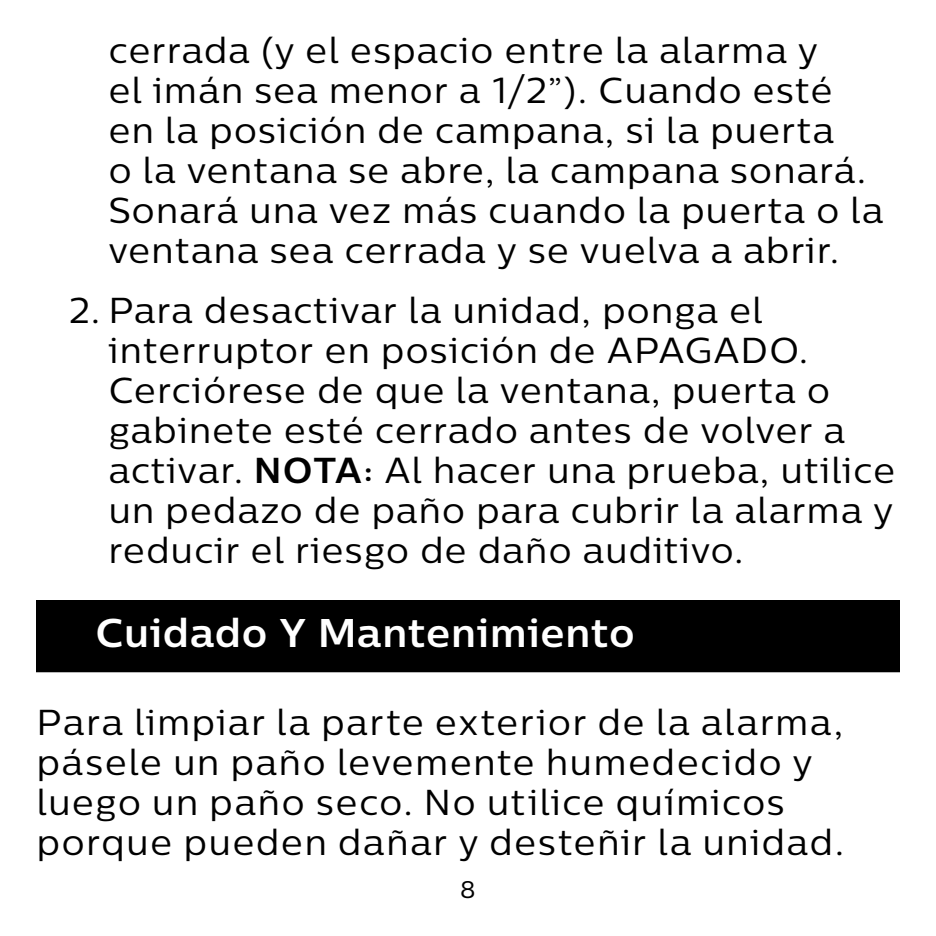
<style>
.page{position:relative;width:936px;height:936px;background:#fff}
.page>*{position:absolute;margin:0;border:0;box-sizing:border-box;transform-origin:0 0}
.t1{font:700 40px "Centrale Sans";color:#fff}
.t2{font:36px/40px "Centrale Sans";color:#000}
.t3{font:24px "Centrale Sans";color:#000}
.s1{font-weight:700}
.s2{font-weight:500}
</style>
<div class="page">
<div style="left:38px;top:602px;width:860px;height:68px;background:#000"></div>
<div style="left:36px;top:600px;width:864px;height:72px;border:4px solid #000"></div>
<p class="t2" style="left:108px;top:30px;width:778px">cerrada (y el espacio entre la alarma y<br>el imán sea menor a 1/2”). Cuando esté en la posición de campana, si la puerta<br>o la ventana se abre, la campana sonará.<br>Sonará una vez más cuando la puerta o la ventana sea cerrada y se vuelva a abrir.</p>
<p class="t2" style="left:108px;top:290px;width:789px;text-indent:-40px">2. Para desactivar la unidad, ponga el interruptor en posición de APAGADO.<br>Cerciórese de que la ventana, puerta o gabinete esté cerrado antes de volver a activar. <span class="s1">NOTA</span><span class="s2">:</span> Al hacer una prueba, utilice un pedazo de paño para cubrir la alarma y reducir el riesgo de daño auditivo.</p>
<p class="t1" style="left:95px;top:609px;width:541px">Cuidado Y Mantenimiento</p>
<p class="t2" style="left:36px;top:702px;width:810px">Para limpiar la parte exterior de la alarma, pásele un paño levemente humedecido y luego un paño seco. No utilice químicos porque pueden dañar y desteñir la unidad.</p>
<p class="t3" style="left:460px;top:876px;width:18px">8</p>
</div>
